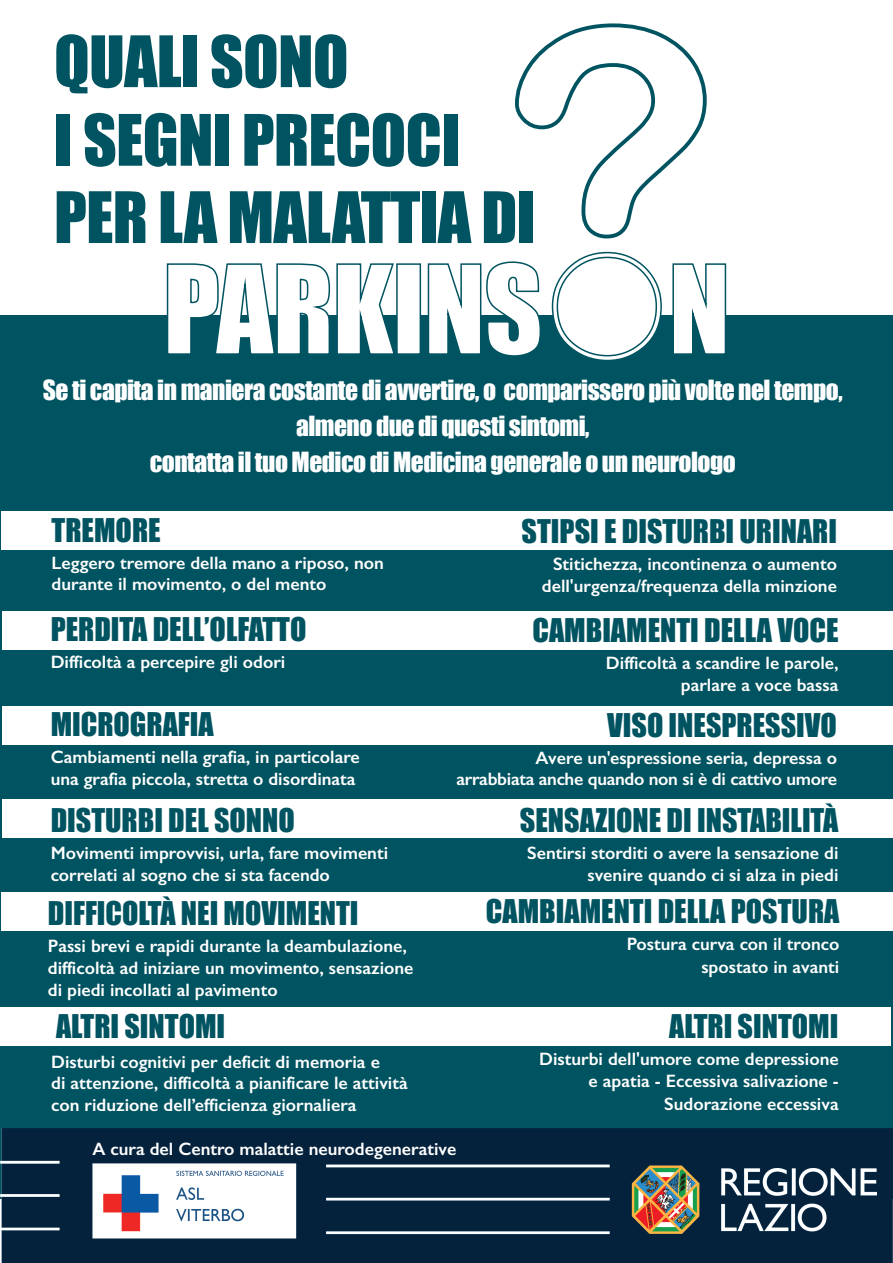
<style>
.page{position:relative;width:893px;height:1263px;background:#fff}
.page>*{position:absolute;margin:0;border:0;box-sizing:border-box;transform-origin:0 0}
.t1{font:30px "Impact";color:#005360}
.t2{font:25.5px/36px "Impact";letter-spacing:-.02em;color:#fff;text-align:center}
.t3{font:600 18px/21.6px "Gill Sans";color:#fff;text-align:right}
</style>
<div class="page">
<div style="left:0;top:316px;width:893px;height:883px;background:#005360"></div>
<div style="left:2px;top:511px;width:891px;height:38px;background:#fff"></div>
<svg style="left:56px;top:34px;width:125px;height:59px"></svg>
<div style="left:184px;top:35px;width:13px;height:52px;background:#005360"></div>
<svg style="left:211px;top:34px;width:135px;height:54px"></svg>
<div style="left:57px;top:114px;width:13px;height:52px;background:#005360"></div>
<svg style="left:85px;top:113px;width:126px;height:54px"></svg>
<div style="left:215px;top:114px;width:14px;height:52px;background:#005360"></div>
<svg style="left:244px;top:113px;width:196px;height:54px"></svg>
<div style="left:444px;top:114px;width:13px;height:52px;background:#005360"></div>
<svg style="left:57px;top:191px;width:88px;height:52px"></svg>
<svg style="left:161px;top:191px;width:57px;height:52px"></svg>
<svg style="left:230px;top:191px;width:190px;height:52px"></svg>
<div style="left:422px;top:191px;width:14px;height:52px;background:#005360"></div>
<svg style="left:437px;top:191px;width:34px;height:52px"></svg>
<svg style="left:484px;top:23px;width:223px;height:220px"></svg>
<div style="left:519px;top:191px;width:14px;height:52px;background:#005360"></div>
<svg style="left:166px;top:263px;width:230px;height:91px"></svg>
<div style="left:396px;top:263px;width:25px;height:92px;background:#fff;border:2px solid #005360"></div>
<svg style="left:427px;top:261px;width:115px;height:95px"></svg>
<svg style="left:672px;top:263px;width:55px;height:91px"></svg>
<svg style="left:551px;top:251px;width:112px;height:109px"></svg>
<div style="left:2px;top:611px;width:891px;height:38px;background:#fff"></div>
<div style="left:2px;top:706px;width:891px;height:38px;background:#fff"></div>
<div style="left:2px;top:799px;width:891px;height:39px;background:#fff"></div>
<div style="left:1px;top:892px;width:892px;height:39px;background:#fff"></div>
<img style="left:1px;top:1129px;width:892px;height:134px">
<div style="left:0;top:1008px;width:891px;height:38px;background:#fff"></div>
<h2 class="t2" style="left:43px;top:371px;width:801px">Se ti capita in maniera costante di avvertire, o comparissero più volte nel tempo, almeno due di questi sintomi,<br>contatta il tuo Medico di Medicina generale o un neurologo</h2>
<h1 class="t1" style="left:52px;top:506px;width:111px">TREMORE</h1>
<p class="t3" style="left:52px;top:552px;width:334px;text-align:left">Leggero tremore della mano a riposo, non durante il movimento, o del mento</p>
<h1 class="t1" style="left:51px;top:606px;width:257px">PERDITA DELL’OLFATTO</h1>
<p class="t3" style="left:51px;top:651px;width:236px">Difficoltà a percepire gli odori</p>
<h1 class="t1" style="left:51px;top:701px;width:165px">MICROGRAFIA</h1>
<p class="t3" style="left:51px;top:746px;width:311px;text-align:left">Cambiamenti nella grafia, in particolare una grafia piccola, stretta o disordinata</p>
<h1 class="t1" style="left:51px;top:797px;width:246px">DISTURBI DEL SONNO</h1>
<p class="t3" style="left:51px;top:842px;width:339px;text-align:left">Movimenti improvvisi, urla, fare movimenti correlati al sogno che si sta facendo</p>
<h1 class="t1" style="left:48px;top:890px;width:312px">DIFFICOLTÀ NEI MOVIMENTI</h1>
<p class="t3" style="left:48px;top:935px;width:367px;text-align:left">Passi brevi e rapidi durante la deambulazione, difficoltà ad iniziare un movimento, sensazione di piedi incollati al pavimento</p>
<h1 class="t1" style="left:522px;top:508px;width:317px">STIPSI E DISTURBI URINARI</h1>
<p class="t3" style="left:542px;top:553px;width:297px">Stitichezza, incontinenza o aumento dell'urgenza/frequenza della minzione</p>
<h1 class="t1" style="left:532px;top:607px;width:308px">CAMBIAMENTI DELLA VOCE</h1>
<p class="t3" style="left:606px;top:652px;width:234px">Difficoltà a scandire le parole, parlare a voce bassa</p>
<h1 class="t1" style="left:607px;top:702px;width:231px">VISO INESPRESSIVO</h1>
<p class="t3" style="left:456px;top:747px;width:382px">Avere un'espressione seria, depressa o arrabbiata anche quando non si è di cattivo umore</p>
<h1 class="t1" style="left:520px;top:797px;width:320px">SENSAZIONE DI INSTABILITÀ</h1>
<p class="t3" style="left:527px;top:842px;width:313px">Sentirsi storditi o avere la sensazione di svenire quando ci si alza in piedi</p>
<h1 class="t1" style="left:486px;top:888px;width:355px">CAMBIAMENTI DELLA POSTURA</h1>
<p class="t3" style="left:627px;top:933px;width:214px;line-height:22.5px">Postura curva con il tronco spostato in avanti</p>
<h1 class="t1" style="left:56px;top:1003px;width:171px">ALTRI SINTOMI</h1>
<h1 class="t1" style="left:669px;top:1003px;width:171px">ALTRI SINTOMI</h1>
<p class="t3" style="left:51px;top:1050px;width:358px;text-align:left">Disturbi cognitivi per deficit di memoria e<br>di attenzione, difficoltà a pianificare le attività con riduzione dell’efficienza giornaliera</p>
<p class="t3" style="left:539px;top:1047px;width:301px;line-height:22.5px">Disturbi dell'umore come depressione e apatia - Eccessiva salivazione -<br>Sudorazione eccessiva</p>
<p class="t3" style="left:92px;top:1138px;width:365px">A cura del Centro malattie neurodegenerative</p>
</div>
